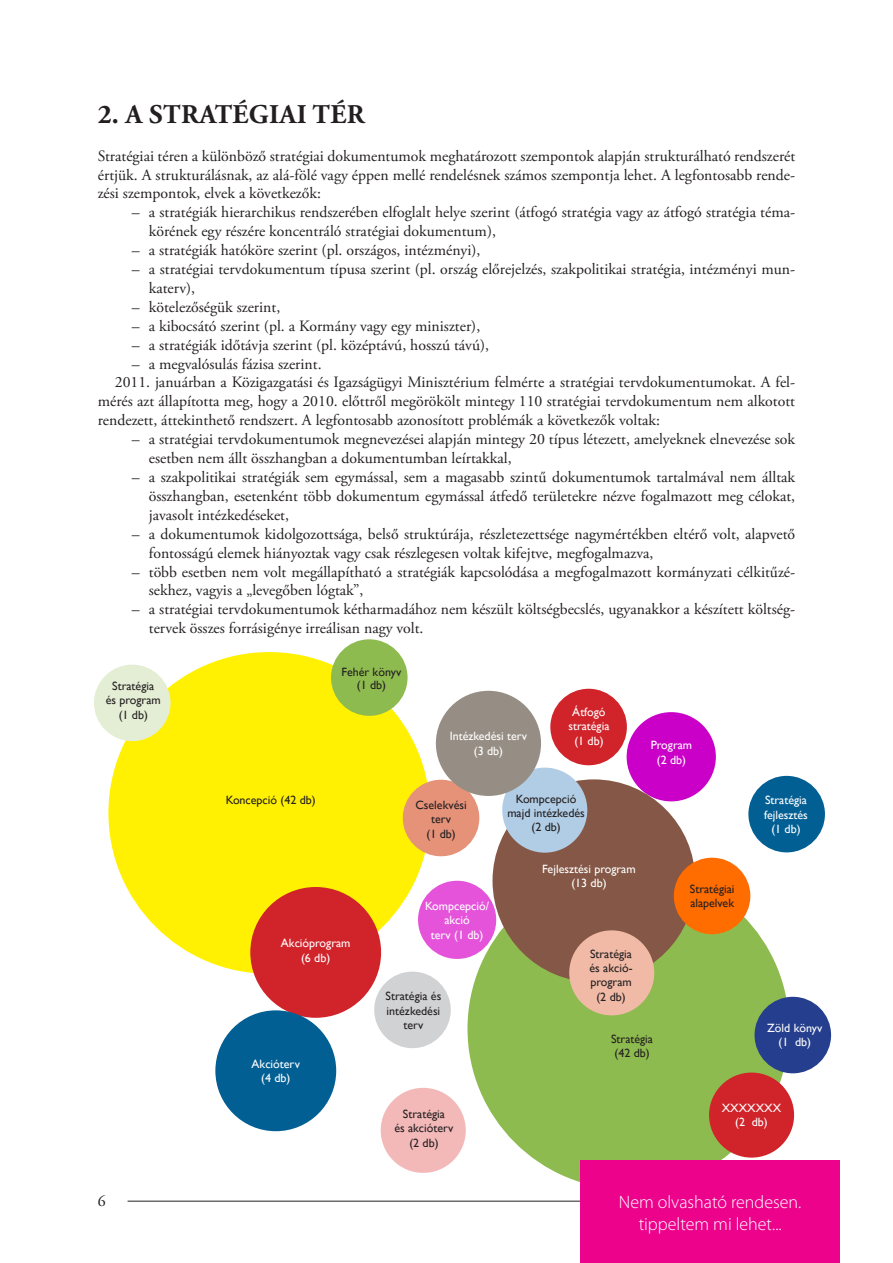
<style>
.page{position:relative;width:893px;height:1263px;background:#fff}
.page>*{position:absolute;margin:0;border:0;box-sizing:border-box;transform-origin:0 0}
._01_focim_verzal{font:700 27px "Adobe Garamond Pro";letter-spacing:.015em;color:#231f20}
.t1{font:300 18px/21.6px "Myriad Pro";color:#fff;text-align:center}
._05_kenyér{font:15.75px/18.9px "Adobe Garamond Pro";color:#231f20}
._04_első_bekezdés{font:15.75px/18.9px "Adobe Garamond Pro";color:#231f20;text-align:justify}
.tartalom__8{font:12px/14.4px "Gill Sans";color:#231f20;text-align:center}
.tartalom__8-2{font:12px/14.4px "Gill Sans";color:#fff;text-align:center}
</style>
<div class="page">
<hr style="left:128px;top:1201px;width:667px;height:1px;background:#231f20">
<div style="left:467px;top:868px;width:322px;height:321px;background:#8ebb4f;border-radius:50%"></div>
<div style="left:108px;top:652px;width:322px;height:322px;background:#fff101;border-radius:50%"></div>
<div style="left:94px;top:665px;width:77px;height:76px;background:#e4eed4;border-radius:50%"></div>
<div style="left:331px;top:639px;width:77px;height:77px;background:#8ebb4f;border-radius:50%"></div>
<div style="left:250px;top:887px;width:131px;height:131px;background:#d1232a;border-radius:50%"></div>
<div style="left:403px;top:780px;width:76px;height:76px;background:#e59279;border-radius:50%"></div>
<div style="left:215px;top:1010px;width:121px;height:121px;background:#025f94;border-radius:50%"></div>
<div style="left:754px;top:997px;width:77px;height:76px;background:#253f8e;border-radius:50%"></div>
<div style="left:709px;top:1072px;width:85px;height:85px;background:#d1232a;border-radius:50%"></div>
<div style="left:550px;top:689px;width:77px;height:76px;background:#d1232a;border-radius:50%"></div>
<div style="left:627px;top:712px;width:89px;height:89px;background:#ca00c8;border-radius:50%"></div>
<div style="left:748px;top:776px;width:77px;height:76px;background:#025f94;border-radius:50%"></div>
<div style="left:492px;top:779px;width:203px;height:203px;background:#845746;border-radius:50%"></div>
<div style="left:569px;top:930px;width:85px;height:85px;background:#f0baa6;border-radius:50%"></div>
<div style="left:418px;top:881px;width:78px;height:78px;background:#e553db;border-radius:50%"></div>
<div style="left:502px;top:768px;width:85px;height:85px;background:#b1cde5;border-radius:50%"></div>
<div style="left:436px;top:691px;width:105px;height:105px;background:#968e84;border-radius:50%"></div>
<div style="left:374px;top:971px;width:77px;height:77px;background:#d1d2d4;border-radius:50%"></div>
<div style="left:381px;top:1088px;width:85px;height:85px;background:#f3b9b8;border-radius:50%"></div>
<div style="left:580px;top:1161px;width:260px;height:102px;background:#ed028c"></div>
<div style="left:674px;top:858px;width:76px;height:76px;background:#ff6c00;border-radius:50%"></div>
<p class="_01_focim_verzal" style="left:98px;top:99px;width:268px">2. A STRATÉGIAI TÉR</p>
<p class="_04_első_bekezdés" style="left:98px;top:147px;width:699px">Stratégiai téren a különböző stratégiai dokumentumok meghatározott szempontok alapján strukturálható rendszerét értjük. A strukturálásnak, az alá-fölé vagy éppen mellé rendelésnek számos szempontja lehet. A legfontosabb rende&shy;zési szempontok, elvek a következők:</p>
<p class="_05_kenyér" style="left:149px;top:203px;width:648px;text-indent:-17px">– a stratégiák hierarchikus rendszerében elfoglalt helye szerint (átfogó stratégia vagy az átfogó stratégia téma&shy;körének egy részére koncentráló stratégiai dokumentum),</p>
<p class="_05_kenyér" style="left:132px;top:241px;width:350px">– a stratégiák hatóköre szerint (pl. országos, intézményi),</p>
<p class="_05_kenyér" style="left:149px;top:260px;width:648px;text-indent:-17px">– a stratégiai tervdokumentum típusa szerint (pl. ország előrejelzés, szakpolitikai stratégia, intézményi mun&shy;katerv),</p>
<p class="_05_kenyér" style="left:132px;top:298px;width:150px">– kötelezőségük szerint,</p>
<p class="_05_kenyér" style="left:132px;top:317px;width:350px">– a kibocsátó szerint (pl. a Kormány vagy egy miniszter),</p>
<p class="_05_kenyér" style="left:132px;top:336px;width:359px">– a stratégiák időtávja szerint (pl. középtávú, hosszú távú),</p>
<p class="_05_kenyér" style="left:132px;top:355px;width:191px">– a megvalósulás fázisa szerint.</p>
<p class="_05_kenyér" style="left:98px;top:374px;width:699px;text-align:justify;text-indent:17px">2011. januárban a Közigazgatási és Igazságügyi Minisztérium felmérte a stratégiai tervdokumentumokat. A fel&shy;mérés azt állapította meg, hogy a 2010. előttről megörökölt mintegy 110 stratégiai tervdokumentum nem alkotott rendezett, áttekinthető rendszert. A legfontosabb azonosított problémák a következők voltak:</p>
<p class="_05_kenyér" style="left:149px;top:430px;width:648px;text-indent:-17px">– a stratégiai tervdokumentumok megnevezései alapján mintegy 20 típus létezett, amelyeknek elnevezése sok esetben nem állt összhangban a dokumentumban leírtakkal,</p>
<p class="_05_kenyér" style="left:149px;top:468px;width:648px;text-align:justify;text-indent:-17px">– a szakpolitikai stratégiák sem egymással, sem a magasabb szintű dokumentumok tartalmával nem álltak összhangban, esetenként több dokumentum egymással átfedő területekre nézve fogalmazott meg célokat, javasolt intézkedéseket,</p>
<p class="_05_kenyér" style="left:149px;top:525px;width:648px;text-indent:-17px">– a dokumentumok kidolgozottsága, belső struktúrája, részletezettsége nagymértékben eltérő volt, alapvető fontosságú elemek hiányoztak vagy csak részlegesen voltak kifejtve, megfogalmazva,</p>
<p class="_05_kenyér" style="left:149px;top:563px;width:648px;text-indent:-17px">– több esetben nem volt megállapítható a stratégiák kapcsolódása a megfogalmazott kormányzati célkitűzé&shy;sekhez, vagyis a „levegőben lógtak”,</p>
<p class="_05_kenyér" style="left:149px;top:600px;width:648px;text-indent:-17px">– a stratégiai tervdokumentumok kétharmadához nem készült költségbecslés, ugyanakkor a készített költség&shy;tervek összes forrásigénye irreálisan nagy volt.</p>
<p class="tartalom__8" style="left:342px;top:665px;width:61px">Fehér könyv</p>
<p class="tartalom__8" style="left:112px;top:679px;width:43px">Stratégia</p>
<p class="tartalom__8" style="left:357px;top:678px;width:31px">(1 db)</p>
<p class="tartalom__8" style="left:106px;top:692px;width:57px;line-height:15px">és program (1 db)</p>
<p class="tartalom__8" style="left:226px;top:792px;width:91px">Koncepció (42 db)</p>
<p class="tartalom__8-2" style="left:568px;top:705px;width:43px">Átfogó stratégia (1 db)</p>
<p class="tartalom__8-2" style="left:450px;top:729px;width:79px">Intézkedési terv (3 db)</p>
<p class="tartalom__8" style="left:507px;top:792px;width:79px">Kompcepció majd intézkedés (2 db)</p>
<p class="tartalom__8" style="left:415px;top:798px;width:53px">Cselekvési terv<br>(1 db)</p>
<p class="tartalom__8-2" style="left:542px;top:861px;width:95px">Fejlesztési program (13 db)</p>
<p class="tartalom__8-2" style="left:281px;top:936px;width:71px">Akcióprogram (6 db)</p>
<p class="tartalom__8-2" style="left:425px;top:899px;width:65px">Kompcepció/ akció<br>terv (1 db)</p>
<p class="tartalom__8" style="left:386px;top:989px;width:57px">Stratégia és intézkedési terv</p>
<p class="tartalom__8" style="left:590px;top:946px;width:44px">Stratégia és akció&shy;program (2 db)</p>
<p class="tartalom__8-2" style="left:651px;top:738px;width:43px">Program (2 db)</p>
<p class="tartalom__8" style="left:690px;top:882px;width:46px;text-align:left">Stratégiai alapelvek</p>
<p class="tartalom__8-2" style="left:252px;top:1057px;width:50px">Akcióterv (4 db)</p>
<p class="tartalom__8" style="left:611px;top:1032px;width:43px;text-align:left">Stratégia (42 db)</p>
<p class="tartalom__8-2" style="left:764px;top:793px;width:45px">Stratégia fejlesztés (1 db)</p>
<p class="tartalom__8-2" style="left:767px;top:1022px;width:57px;line-height:13.5px">Zöld könyv (1 db)</p>
<p class="_05_kenyér" style="left:98px;top:1192px;width:9px">6</p>
<p class="tartalom__8" style="left:394px;top:1107px;width:61px">Stratégia<br>és akcióterv (2 db)</p>
<p class="tartalom__8-2" style="left:722px;top:1102px;width:61px;line-height:13.5px">XXXXXXX (2 db)</p>
<p class="t1" style="left:619px;top:1191px;width:184px">Nem olvasható rendesen. tippeltem mi lehet...</p>
</div>
